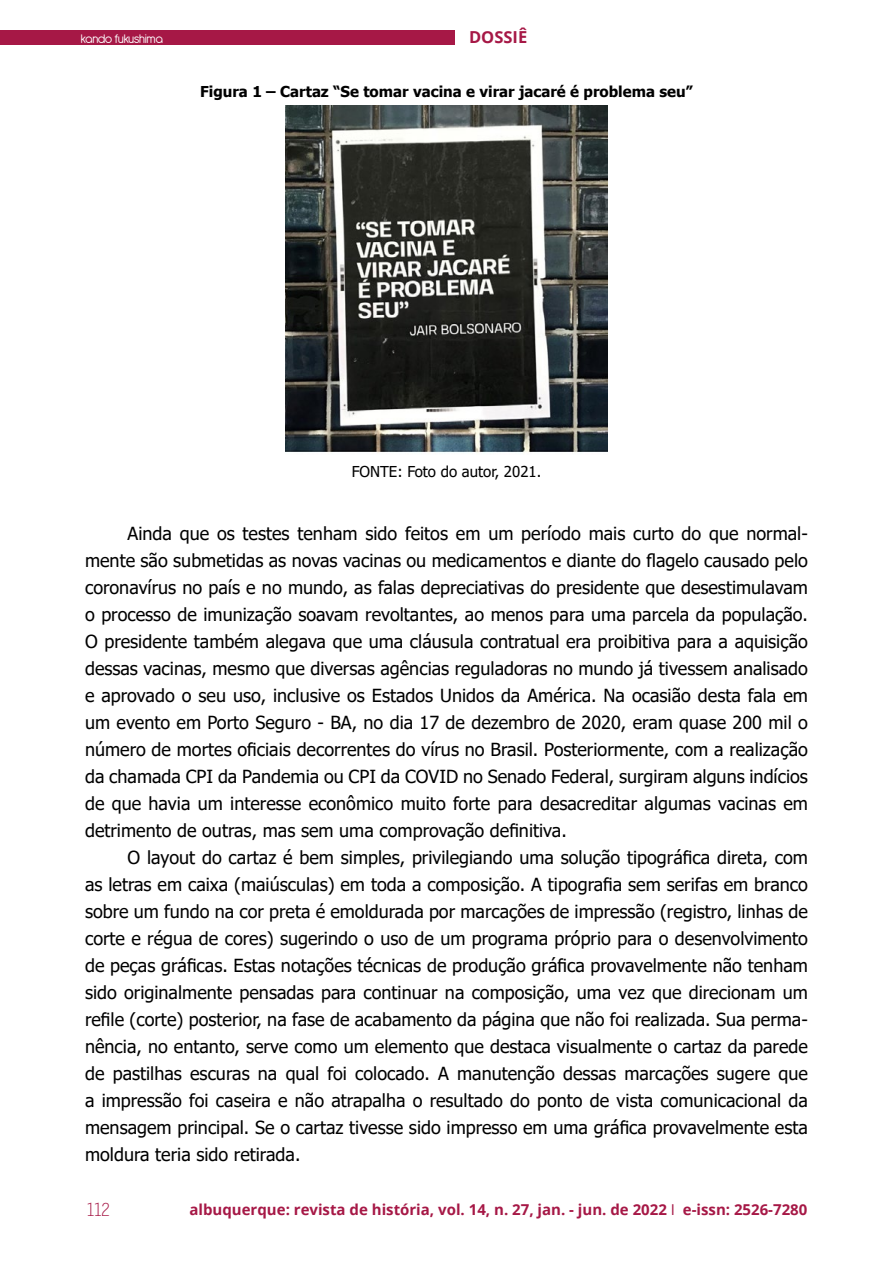
<style>
.page{position:relative;width:893px;height:1263px;background:#fff}
.page>*{position:absolute;margin:0;border:0;box-sizing:border-box;transform-origin:0 0}
.t1{font:18px/27px "Tahoma";color:#000;text-align:justify}
.t2{font:18px "Letter Gothic Std";color:#a61846}
.t3{font:700 16.5px "Open Sans";color:#a61846}
.t4{font:700 15px "Open Sans";color:#a61846}
.t5{font:700 15px "Tahoma";color:#000}
.t6{font:15px "Tahoma";color:#000}
.t7{font:13.5px "Antipasto";letter-spacing:-.04em;color:#fff}
.s1{font-weight:400}
</style>
<div class="page">
<div style="left:0;top:30px;width:455px;height:15px;background:#a61846"></div>
<img style="left:285px;top:106px;width:322px;height:347px">
<p class="t7" style="left:81px;top:27px;width:84px">kando fukushima</p>
<p class="t3" style="left:469px;top:25px;width:60px">DOSSIÊ</p>
<p class="t5" style="left:200px;top:81px;width:494px">Figura 1 – Cartaz “Se tomar vacina e virar jacaré é problema seu”</p>
<p class="t6" style="left:352px;top:461px;width:191px">FONTE: Foto do autor, 2021.</p>
<p class="t1" style="left:85px;top:521px;width:724px;text-indent:43px">Ainda que os testes tenham sido feitos em um período mais curto do que normal&shy;mente são submetidas as novas vacinas ou medicamentos e diante do flagelo causado pelo coronavírus no país e no mundo, as falas depreciativas do presidente que desestimulavam o processo de imunização soavam revoltantes, ao menos para uma parcela da população.<br>O presidente também alegava que uma cláusula contratual era proibitiva para a aquisição dessas vacinas, mesmo que diversas agências reguladoras no mundo já tivessem analisado e aprovado o seu uso, inclusive os Estados Unidos da América. Na ocasião desta fala em um evento em Porto Seguro - BA, no dia 17 de dezembro de 2020, eram quase 200 mil o número de mortes oficiais decorrentes do vírus no Brasil. Posteriormente, com a realização da chamada CPI da Pandemia ou CPI da COVID no Senado Federal, surgiram alguns indícios de que havia um interesse econômico muito forte para desacreditar algumas vacinas em detrimento de outras, mas sem uma comprovação definitiva.</p>
<p class="t1" style="left:85px;top:845px;width:724px;text-indent:43px">O layout do cartaz é bem simples, privilegiando uma solução tipográfica direta, com as letras em caixa (maiúsculas) em toda a composição. A tipografia sem serifas em branco sobre um fundo na cor preta é emoldurada por marcações de impressão (registro, linhas de corte e régua de cores) sugerindo o uso de um programa próprio para o desenvolvimento de peças gráficas. Estas notações técnicas de produção gráfica provavelmente não tenham sido originalmente pensadas para continuar na composição, uma vez que direcionam um refile (corte) posterior, na fase de acabamento da página que não foi realizada. Sua perma&shy;nência, no entanto, serve como um elemento que destaca visualmente o cartaz da parede de pastilhas escuras na qual foi colocado. A manutenção dessas marcações sugere que a impressão foi caseira e não atrapalha o resultado do ponto de vista comunicacional da mensagem principal. Se o cartaz tivesse sido impresso em uma gráfica provavelmente esta moldura teria sido retirada.</p>
<p class="t2" style="left:86px;top:1200px;width:27px">112</p>
<p class="t4" style="left:189px;top:1198px;width:619px">albuquerque: revista de história, vol. 14, n. 27, jan. - jun. de 2022 <span class="s1">I</span> e-issn: 2526-7280</p>
</div>
